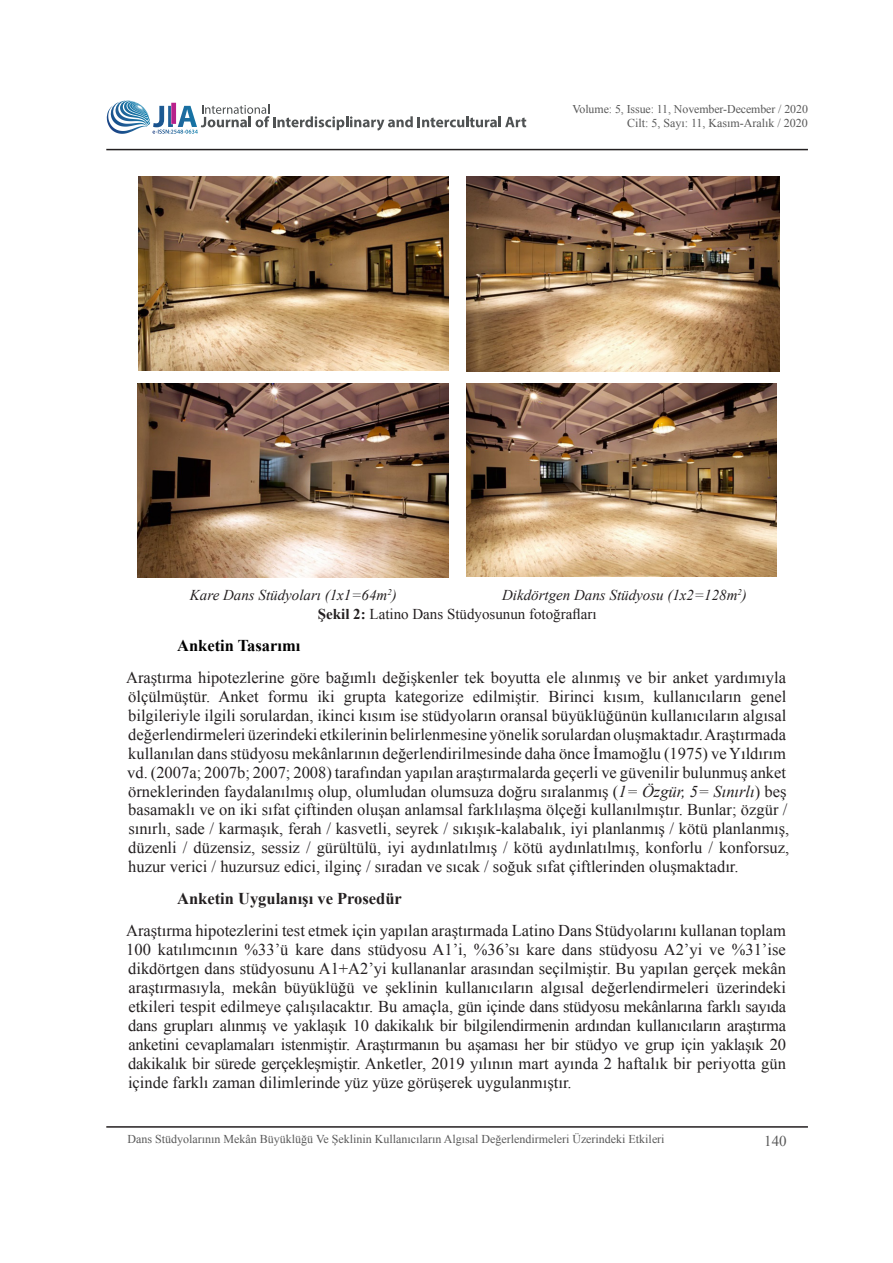
<style>
.page{position:relative;width:893px;height:1263px;background:#fff}
.page>*{position:absolute;margin:0;border:0;box-sizing:border-box;transform-origin:0 0}
.t1{font:16.5px/18.9px "Times New Roman";color:#231f20}
.t2{font:700 16.5px "Times New Roman";color:#231f20}
.List_Paragraph{font:700 16.5px "Times New Roman";color:#000}
.t3{font:italic 15px "Times New Roman";color:#231f20}
._002_Resim{font:15px "Times New Roman";color:#231f20}
.t4{font:15px "Times New Roman";color:#585858}
.t5{font:12px "Times New Roman";color:#585858}
.t6{font:11.85px "Times New Roman";letter-spacing:-.005em;color:#585858}
.s1{font-weight:700}
.s2{font-style:italic}
</style>
<div class="page">
<hr style="left:106px;top:1126px;width:702px;height:2px;background:#231f20">
<hr style="left:106px;top:149px;width:702px;height:1px;background:#231f20">
<svg style="left:106px;top:100px;width:420px;height:34px"></svg>
<img style="left:138px;top:176px;width:311px;height:194px">
<img style="left:467px;top:176px;width:312px;height:195px">
<img style="left:138px;top:383px;width:311px;height:195px">
<img style="left:467px;top:383px;width:309px;height:194px">
<p class="t6" style="left:573px;top:101px;width:237px">Volume: 5, Issue: 11, November-December / 2020</p>
<p class="t5" style="left:627px;top:115px;width:182px">Cilt: 5, Sayı: 11, Kasım-Aralık / 2020</p>
<p class="t3" style="left:190px;top:585px;width:208px">Kare Dans Stüdyoları (1x1=64m<sup>2</sup>)</p>
<p class="t3" style="left:502px;top:585px;width:246px">Dikdörtgen Dans Stüdyosu (1x2=128m<sup>2</sup>)</p>
<p class="_002_Resim" style="left:318px;top:604px;width:280px"><span class="s1">Şekil 2:</span> Latino Dans Stüdyosunun fotoğrafları</p>
<p class="List_Paragraph" style="left:177px;top:634px;width:125px">Anketin Tasarımı</p>
<p class="t1" style="left:126px;top:667px;width:665px">Araştırma hipotezlerine göre bağımlı değişkenler tek boyutta ele alınmış ve bir anket yardımıyla ölçülmüştür. Anket formu iki grupta kategorize edilmiştir. Birinci kısım, kullanıcıların genel bilgileriyle ilgili sorulardan, ikinci kısım ise stüdyoların oransal büyüklüğünün kullanıcıların algısal değerlendirmeleri üzerindeki etkilerinin belirlenmesine yönelik sorulardan oluşmaktadır. Araştırmada kullanılan dans stüdyosu mekânlarının değerlendirilmesinde daha önce İmamoğlu (1975) ve Yıldırım vd. (2007a; 2007b; 2007; 2008) tarafından yapılan araştırmalarda geçerli ve güvenilir bulunmuş anket örneklerinden faydalanılmış olup, olumludan olumsuza doğru sıralanmış (<span class="s2">1= Özgür, 5= Sınırlı</span>) beş basamaklı ve on iki sıfat çiftinden oluşan anlamsal farklılaşma ölçeği kullanılmıştır. Bunlar; özgür / sınırlı, sade / karmaşık, ferah / kasvetli, seyrek / sıkışık-kalabalık, iyi planlanmış / kötü planlanmış, düzenli / düzensiz, sessiz / gürültülü, iyi aydınlatılmış / kötü aydınlatılmış, konforlu / konforsuz, huzur verici / huzursuz edici, ilginç / sıradan ve sıcak / soğuk sıfat çiftlerinden oluşmaktadır.</p>
<p class="t2" style="left:177px;top:887px;width:226px">Anketin Uygulanışı ve Prosedür</p>
<p class="t1" style="left:126px;top:921px;width:661px;text-align:justify">Araştırma hipotezlerini test etmek için yapılan araştırmada Latino Dans Stüdyolarını kullanan toplam 100 katılımcının %33’ü kare dans stüdyosu A1’i, %36’sı kare dans stüdyosu A2’yi ve %31’ise dikdörtgen dans stüdyosunu A1+A2’yi kullananlar arasından seçilmiştir. Bu yapılan gerçek mekân araştırmasıyla, mekân büyüklüğü ve şeklinin kullanıcıların algısal değerlendirmeleri üzerindeki etkileri tespit edilmeye çalışılacaktır. Bu amaçla, gün içinde dans stüdyosu mekânlarına farklı sayıda dans grupları alınmış ve yaklaşık 10 dakikalık bir bilgilendirmenin ardından kullanıcıların araştırma anketini cevaplamaları istenmiştir. Araştırmanın bu aşaması her bir stüdyo ve grup için yaklaşık 20 dakikalık bir sürede gerçekleşmiştir. Anketler, 2019 yılının mart ayında 2 haftalık bir periyotta gün içinde farklı zaman dilimlerinde yüz yüze görüşerek uygulanmıştır.</p>
<p class="t5" style="left:128px;top:1131px;width:539px">Dans Stüdyolarının Mekân Büyüklüğü Ve Şeklinin Kullanıcıların Algısal Değerlendirmeleri Üzerindeki Etkileri</p>
<p class="t4" style="left:764px;top:1130px;width:24px">140</p>
</div>
